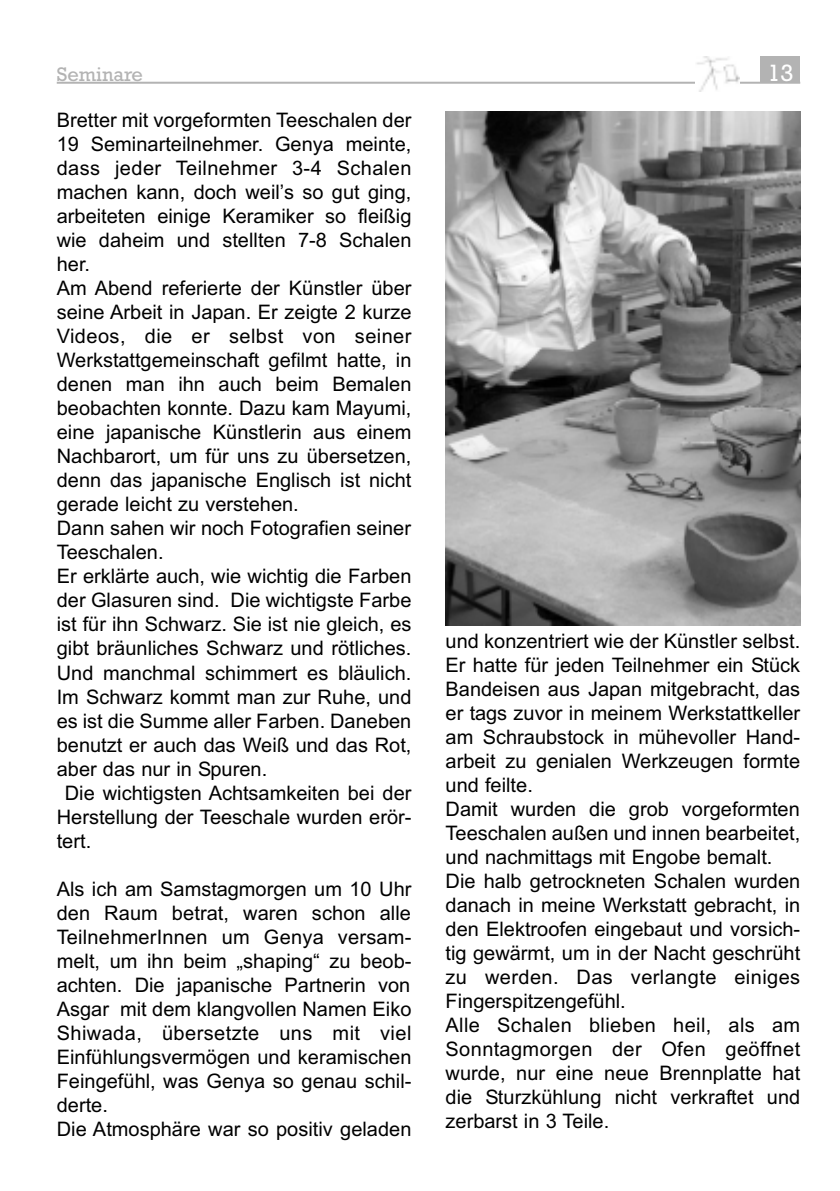
<style>
.page{position:relative;width:840px;height:1191px;background:#fff}
.page>*{position:absolute;margin:0;border:0;box-sizing:border-box;transform-origin:0 0}
.t1{font:24px "Rockwell";color:#fff}
.t2{font:20px/24px "Arial";color:#000}
.t3{font:20px "Arial";letter-spacing:.02em;color:#000}
.t4{font:20px "Rockwell";color:#b3b3b3}
</style>
<div class="page">
<hr style="left:57px;top:82px;width:742px;height:2px;background:#b3b3b3">
<div style="left:760px;top:57px;width:39px;height:26px;background:#b3b3b3"></div>
<img style="left:445px;top:111px;width:354px;height:514px">
<img style="left:694px;top:57px;width:45px;height:34px">
<p class="t4" style="left:57px;top:62px;width:88px">Seminare</p>
<p class="t1" style="left:767px;top:58px;width:28px">13</p>
<p class="t2" style="left:57px;top:108px;width:356px">Bretter mit vorgeformten Teeschalen der</p>
<p class="t2" style="left:57px;top:132px;width:356px">19 Seminarteilnehmer. Genya meinte,</p>
<p class="t3" style="left:57px;top:157px;width:356px">dass jeder Teilnehmer 3-4 Schalen</p>
<p class="t2" style="left:57px;top:180px;width:356px">machen kann, doch weil’s so gut ging,</p>
<p class="t2" style="left:57px;top:204px;width:356px">arbeiteten einige Keramiker so fleißig</p>
<p class="t2" style="left:57px;top:228px;width:356px">wie daheim und stellten 7-8 Schalen</p>
<p class="t2" style="left:57px;top:252px;width:35px">her.</p>
<p class="t2" style="left:57px;top:276px;width:356px">Am Abend referierte der Künstler über</p>
<p class="t2" style="left:57px;top:300px;width:356px">seine Arbeit in Japan. Er zeigte 2 kurze</p>
<p class="t3" style="left:57px;top:325px;width:356px">Videos, die er selbst von seiner</p>
<p class="t2" style="left:57px;top:348px;width:356px">Werkstattgemeinschaft gefilmt hatte, in</p>
<p class="t2" style="left:57px;top:372px;width:356px">denen man ihn auch beim Bemalen</p>
<p class="t2" style="left:57px;top:396px;width:356px">beobachten konnte. Dazu kam Mayumi,</p>
<p class="t2" style="left:57px;top:420px;width:356px">eine japanische Künstlerin aus einem</p>
<p class="t2" style="left:57px;top:444px;width:356px">Nachbarort, um für uns zu übersetzen,</p>
<p class="t2" style="left:57px;top:468px;width:356px">denn das japanische Englisch ist nicht</p>
<p class="t2" style="left:57px;top:492px;width:243px">gerade leicht zu verstehen.</p>
<p class="t2" style="left:57px;top:516px;width:355px">Dann sahen wir noch Fotografien seiner</p>
<p class="t2" style="left:57px;top:540px;width:108px">Teeschalen.</p>
<p class="t2" style="left:57px;top:564px;width:356px">Er erklärte auch, wie wichtig die Farben</p>
<p class="t2" style="left:57px;top:588px;width:356px">der Glasuren sind. Die wichtigste Farbe</p>
<p class="t2" style="left:57px;top:612px;width:356px">ist für ihn Schwarz. Sie ist nie gleich, es</p>
<p class="t2" style="left:57px;top:636px;width:356px">gibt bräunliches Schwarz und rötliches.</p>
<p class="t2" style="left:57px;top:660px;width:356px">Und manchmal schimmert es bläulich.</p>
<p class="t2" style="left:57px;top:684px;width:356px">Im Schwarz kommt man zur Ruhe, und</p>
<p class="t2" style="left:57px;top:708px;width:356px">es ist die Summe aller Farben. Daneben</p>
<p class="t2" style="left:57px;top:732px;width:356px">benutzt er auch das Weiß und das Rot,</p>
<p class="t2" style="left:57px;top:756px;width:212px">aber das nur in Spuren.</p>
<p class="t2" style="left:65px;top:780px;width:348px">Die wichtigsten Achtsamkeiten bei der</p>
<p class="t2" style="left:57px;top:804px;width:356px">Herstellung der Teeschale wurden erör-</p>
<p class="t2" style="left:57px;top:828px;width:36px">tert.</p>
<p class="t2" style="left:57px;top:876px;width:356px">Als ich am Samstagmorgen um 10 Uhr den Raum betrat, waren schon alle TeilnehmerInnen um Genya versam&shy;melt, um ihn beim „shaping“ zu beob&shy;achten. Die japanische Partnerin von Asgar mit dem klangvollen Namen Eiko Shiwada, übersetzte uns mit viel Einfühlungsvermögen und keramischen Feingefühl, was Genya so genau schil&shy;derte.<br>Die Atmosphäre war so positiv geladen</p>
<p class="t2" style="left:445px;top:629px;width:356px">und konzentriert wie der Künstler selbst.<br>Er hatte für jeden Teilnehmer ein Stück Bandeisen aus Japan mitgebracht, das er tags zuvor in meinem Werkstattkeller am Schraubstock in mühevoller Hand&shy;arbeit zu genialen Werkzeugen formte und feilte.<br>Damit wurden die grob vorgeformten Teeschalen außen und innen bearbeitet, und nachmittags mit Engobe bemalt.<br>Die halb getrockneten Schalen wurden danach in meine Werkstatt gebracht, in den Elektroofen eingebaut und vorsich&shy;tig gewärmt, um in der Nacht geschrüht zu werden. Das verlangte einiges Fingerspitzengefühl.<br>Alle Schalen blieben heil, als am Sonntagmorgen der Ofen geöffnet wurde, nur eine neue Brennplatte hat die Sturzkühlung nicht verkraftet und zerbarst in 3 Teile.</p>
</div>
